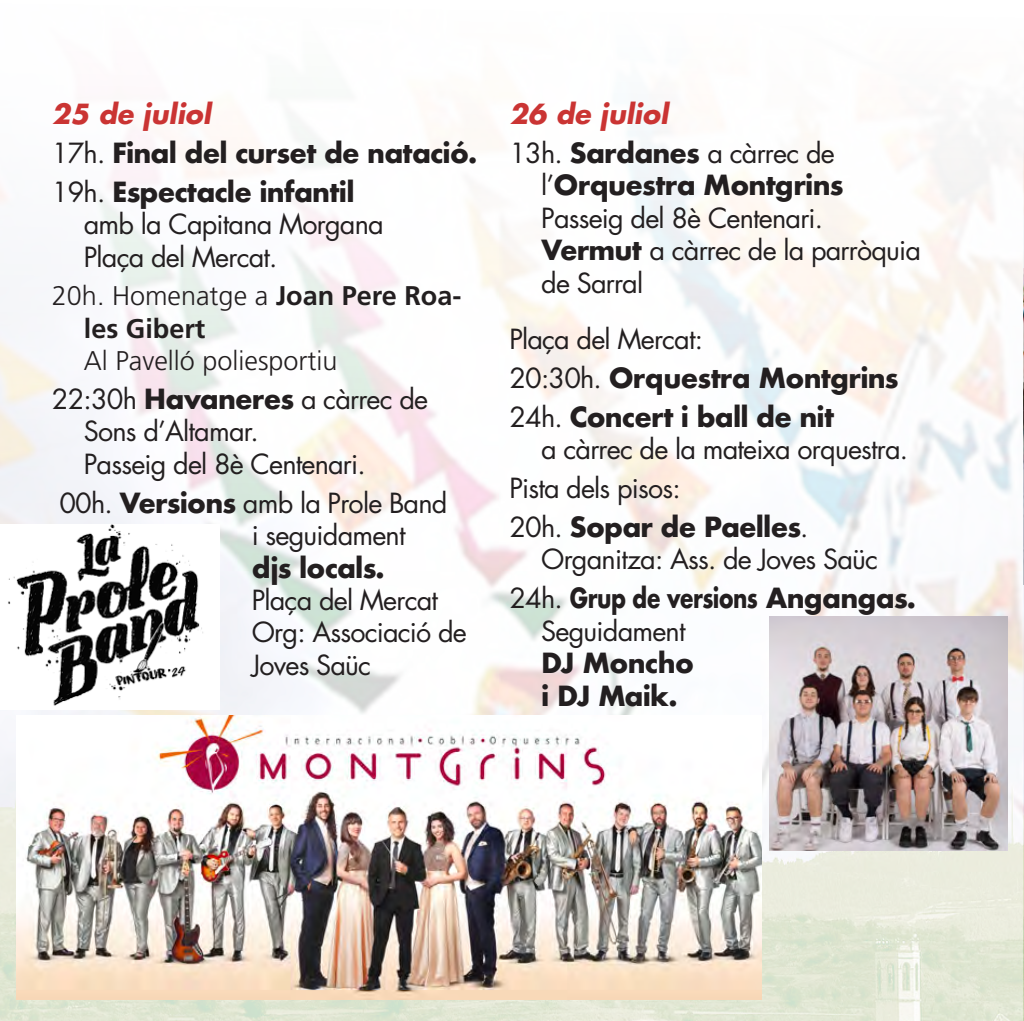
<style>
.page{position:relative;width:1024px;height:1021px;background:#fff}
.page>*{position:absolute;margin:0;border:0;box-sizing:border-box;transform-origin:0 0}
.t1{font:27px/32.4px "Futura";letter-spacing:-.03em;color:#231f20}
.t2{font:300 27px/32.4px "Frutiger";color:#231f20}
.t3{font:700 27px/32.4px "Futura";letter-spacing:-.03em;color:#231f20;scale:.8 1}
.t4{font:700 27px "Futura";letter-spacing:-.03em;color:#231f20}
.t5{font:italic 700 27px "Futura";color:#ca3433}
.s1{font-weight:400}
.s2{font-weight:700}
</style>
<div class="page">
<img style="left:0;top:111px;width:1024px;height:909px">
<img style="left:1023px;top:269px;width:1px;height:315px">
<img style="left:1px;top:524px;width:219px;height:185px">
<img style="left:17px;top:715px;width:744px;height:284px">
<img style="left:769px;top:616px;width:238px;height:234px">
<p class="t5" style="left:52px;top:96px;width:160px">25 de juliol</p>
<p class="t4" style="left:52px;top:133px;width:427px"><span class="s1">17h.</span> Final del curset de natació.</p>
<p class="t1" style="left:84px;top:176px;width:301px;text-indent:-32px">19h. <span class="s2">Espectacle infantil </span>amb la Capitana Morgana<br>Plaça del Mercat.</p>
<p class="t2" style="left:84px;top:280px;width:379px;text-indent:-32px">20h. Homenatge a <span class="s2">Joan Pere Roa&shy;les Gibert<br></span>Al Pavelló poliesportiu</p>
<p class="t1" style="left:84px;top:383px;width:346px;text-indent:-32px">22:30h <span class="s2">Havaneres</span> a càrrec de<br>Sons d’Altamar.<br>Passeig del 8è Centenari.</p>
<p class="t1" style="left:252px;top:487px;width:216px;text-indent:-192px">00h. <span class="s2">Versions</span> amb la Prole Band<br>i seguidament<br><span class="s2">djs locals.<br></span>Plaça del Mercat<br>Org: Associació de<br>Joves Saüc</p>
<p class="t5" style="left:509px;top:96px;width:160px">26 de juliol</p>
<p class="t1" style="left:541px;top:137px;width:381px;text-indent:-32px">13h. <span class="s2">Sardanes</span> a càrrec de l’<span class="s2">Orquestra Montgrins<br></span>Passeig del 8è Centenari.<br><span class="s2">Vermut</span> a càrrec de la parròquia de Sarral</p>
<p class="t1" style="left:509px;top:323px;width:195px">Plaça del Mercat:</p>
<p class="t4" style="left:509px;top:358px;width:391px"><span class="s1">20:30h.</span> Orquestra Montgrins</p>
<p class="t1" style="left:541px;top:401px;width:368px;text-indent:-32px">24h. <span class="s2">Concert i ball de nit<br></span>a càrrec de la mateixa orquestra.</p>
<p class="t1" style="left:509px;top:472px;width:173px">Pista dels pisos:</p>
<p class="t1" style="left:541px;top:511px;width:338px;text-indent:-32px">20h. <span class="s2">Sopar de Paelles</span>.<br>Organitza: Ass. de Joves Saüc</p>
<p class="t3" style="left:541px;top:582px;width:470px;text-indent:-32px"><span class="s1">24h.</span> Grup de versions Angangas.<br><span class="s1">Seguidament<br></span>DJ Moncho<br>i DJ Maik.</p>
</div>
